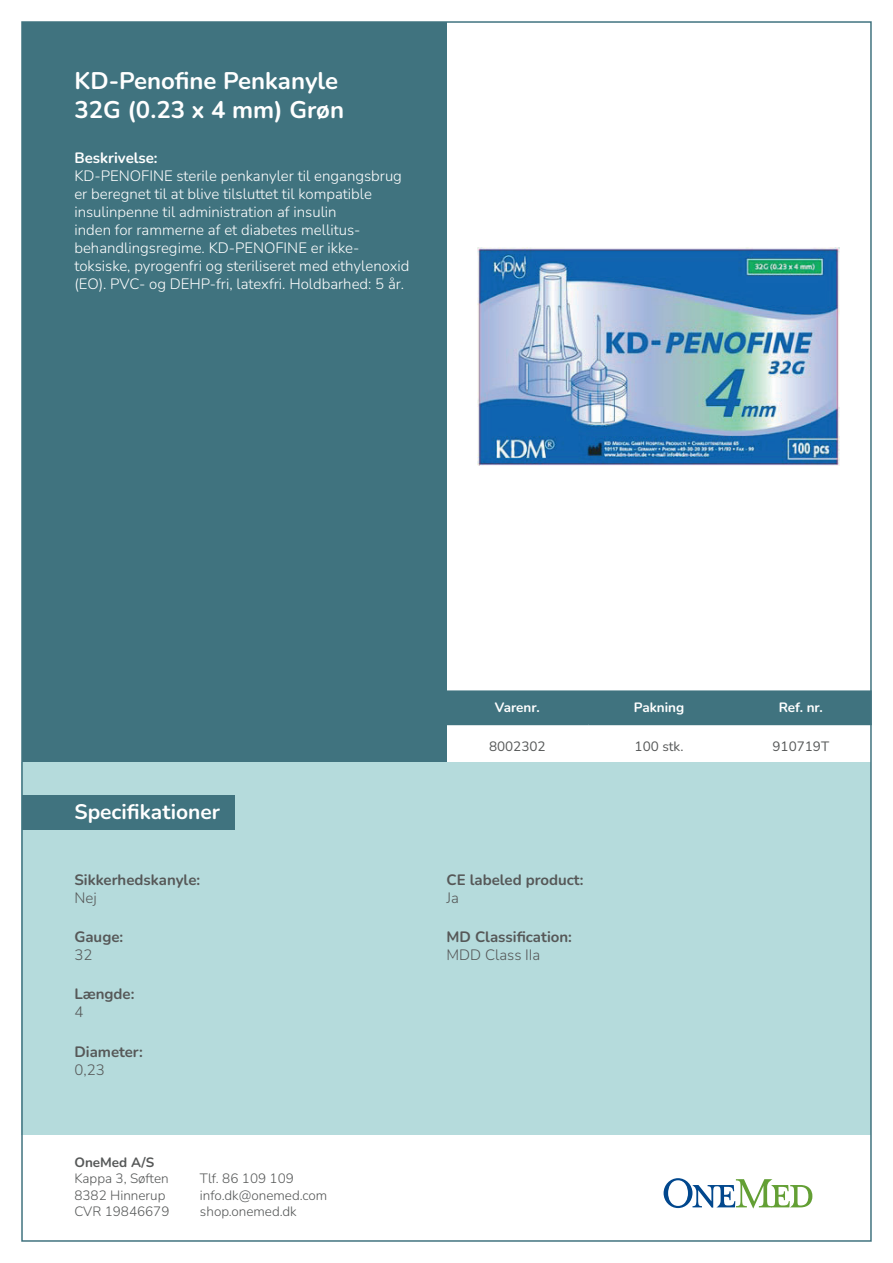
<style>
.page{position:relative;width:893px;height:1263px;background:#fff}
.page>*{position:absolute;margin:0;border:0;box-sizing:border-box;transform-origin:0 0}
.Produktnavn_og_beskr{font:700 24px "Nunito";color:#fff}
.t1{font:700 21px "Nunito";color:#fff}
.Beskrivelse{font:300 15px/18px "Nunito";color:#fff}
.Specifikationer{font:700 15px/18px "Nunito";color:#565858}
.Specifikationer-2{font:300 15px "Nunito";color:#565858}
.t2{font:700 15px "Nunito";color:#fff}
.t3{font:300 13.5px/16.5px "Nunito";color:#565858}
.t4{font:700 13.5px "Nunito";color:#fff}
.Tabeltekst{font:13.5px "Nunito";color:#565858}
.t5{font:700 13.5px "Nunito";color:#565858}
.s1{font-weight:300}
</style>
<div class="page">
<img style="left:478px;top:247px;width:361px;height:218px">
<div style="left:22px;top:22px;width:424px;height:740px;background:#40737f"></div>
<div style="left:22px;top:762px;width:849px;height:373px;background:#b5dbdc"></div>
<svg style="left:664px;top:1178px;width:148px;height:30px"></svg>
<div style="left:446px;top:690px;width:426px;height:34px;background:#40737f"></div>
<hr style="left:446px;top:724px;width:142px;height:1px;background:#40737f">
<hr style="left:588px;top:724px;width:142px;height:1px;background:#40737f">
<hr style="left:730px;top:724px;width:142px;height:1px;background:#40737f">
<div style="left:22px;top:795px;width:212px;height:34px;background:#40737f"></div>
<p class="Produktnavn_og_beskr" style="left:74px;top:64px;width:265px">KD-Penofine Penkanyle</p>
<p class="Produktnavn_og_beskr" style="left:74px;top:93px;width:271px">32G (0.23 x 4 mm) Grøn</p>
<p class="t2" style="left:74px;top:147px;width:85px">Beskrivelse:</p>
<p class="Beskrivelse" style="left:74px;top:166px;width:337px">KD-PENOFINE sterile penkanyler til engangsbrug er beregnet til at blive tilsluttet til kompatible insulinpenne til administration af insulin<br>inden for rammerne af et diabetes mellitus&shy;behandlingsregime. KD-PENOFINE er ikke&shy;toksiske, pyrogenfri og steriliseret med ethylenoxid (EO). PVC- og DEHP-fri, latexfri. Holdbarhed: 5 år.</p>
<p class="t1" style="left:74px;top:797px;width:147px">Specifikationer</p>
<p class="Specifikationer" style="left:74px;top:870px;width:127px">Sikkerhedskanyle:</p>
<p class="Specifikationer-2" style="left:74px;top:887px;width:24px">Nej</p>
<p class="Specifikationer" style="left:74px;top:927px;width:50px">Gauge:</p>
<p class="Specifikationer-2" style="left:74px;top:944px;width:19px">32</p>
<p class="Specifikationer" style="left:74px;top:984px;width:62px">Længde:<br><span class="s1">4</span></p>
<p class="Specifikationer" style="left:74px;top:1042px;width:70px">Diameter:<br><span class="s1">0,23</span></p>
<p class="t5" style="left:74px;top:1152px;width:81px">OneMed A/S</p>
<p class="t3" style="left:74px;top:1170px;width:96px">Kappa 3, Søften</p>
<p class="t3" style="left:74px;top:1186px;width:93px">8382 Hinnerup</p>
<p class="t3" style="left:74px;top:1203px;width:97px">CVR 19846679</p>
<p class="t3" style="left:200px;top:1170px;width:129px">Tlf. 86 109 109 info.dk@onemed.com</p>
<p class="t3" style="left:200px;top:1203px;width:98px">shop.onemed.dk</p>
<p class="t4" style="left:495px;top:698px;width:46px">Varenr.</p>
<p class="t4" style="left:634px;top:698px;width:52px">Pakning</p>
<p class="t4" style="left:779px;top:698px;width:46px">Ref. nr.</p>
<p class="Tabeltekst" style="left:489px;top:736px;width:58px">8002302</p>
<p class="Tabeltekst" style="left:635px;top:736px;width:50px">100 stk.</p>
<p class="Tabeltekst" style="left:772px;top:736px;width:58px">910719T</p>
<p class="Specifikationer" style="left:446px;top:870px;width:138px">CE labeled product:</p>
<p class="Specifikationer-2" style="left:446px;top:887px;width:14px">Ja</p>
<p class="Specifikationer" style="left:446px;top:927px;width:127px">MD Classification:</p>
<p class="Specifikationer-2" style="left:446px;top:944px;width:95px">MDD Class IIa</p>
</div>
